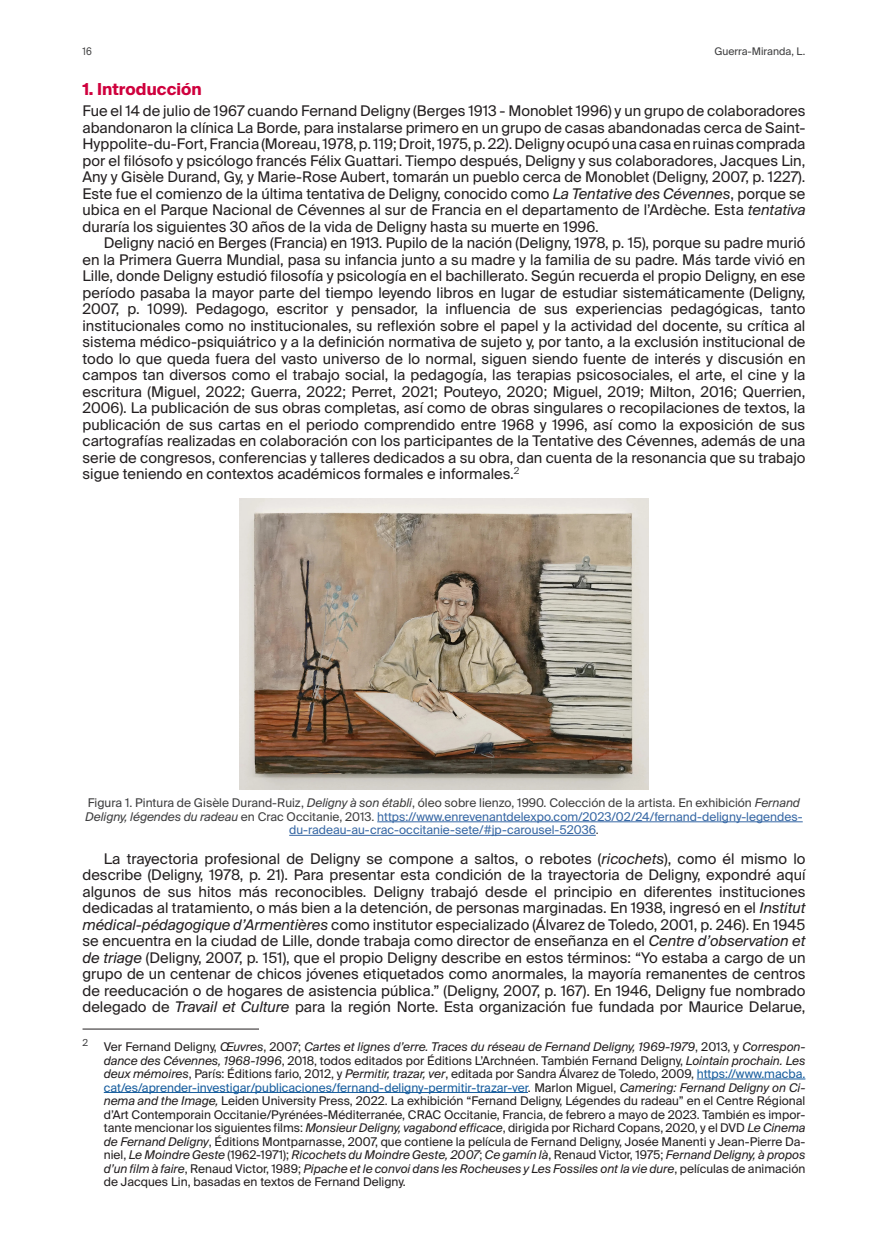
<style>
.page{position:relative;width:888px;height:1258px;background:#fff}
.page>*{position:absolute;margin:0;border:0;box-sizing:border-box;transform-origin:0 0}
.Epigrafe_1_Nivel_ES{font:700 16.5px "Suisse Intl";color:#cf003d}
.Normal_1er_parr{font:14.7px/16.5px "Suisse Intl";color:#231f20;text-align:justify}
.Notas_al_pie{font:12px/13.5px "Suisse Intl";color:#231f20;text-align:justify}
.Pie_elemento{font:12px/13.5px "Suisse Intl";color:#3667a4;text-align:center}
.t1{font:10.5px "Suisse Intl";color:#3e3e3f}
.t2{font:10.5px "Suisse Intl";color:#3e3e3f;scale:.9 1}
.Notas_al_pie-2{font:9.6px "Suisse Intl";color:#3e3e3f}
.s1{font-style:italic}
.s2{color:#3e3e3f}
.s3{font-style:italic;color:#3e3e3f}
.s4{color:#175d9e}
</style>
<div class="page">
<hr style="left:377px;top:821px;width:426px;height:1px;background:#3667a4">
<hr style="left:289px;top:835px;width:307px;height:1px;background:#3667a4">
<hr style="left:83px;top:1029px;width:176px;height:1px;background:#231f20">
<hr style="left:697px;top:1078px;width:108px;height:1px;background:#175d9e">
<hr style="left:104px;top:1092px;width:424px;height:1px;background:#175d9e">
<img style="left:239px;top:499px;width:410px;height:290px">
<p class="t2" style="left:83px;top:45px;width:12px">16</p>
<p class="t1" style="left:714px;top:45px;width:93px">Guerra-Miranda, L.</p>
<p class="Epigrafe_1_Nivel_ES" style="left:83px;top:80px;width:121px">1. Introducción</p>
<p class="Normal_1er_parr" style="left:83px;top:103px;width:724px">Fue el 14 de julio de 1967 cuando Fernand Deligny (Berges 1913 - Monoblet 1996) y un grupo de colaboradores abandonaron la clínica La Borde, para instalarse primero en un grupo de casas abandonadas cerca de Saint-Hyppolite-du-Fort, Francia (Moreau, 1978, p. 119; Droit, 1975, p. 22). Deligny ocupó una casa en ruinas comprada por el filósofo y psicólogo francés Félix Guattari. Tiempo después, Deligny y sus colaboradores, Jacques Lin, Any y Gisèle Durand, Gy, y Marie-Rose Aubert, tomarán un pueblo cerca de Monoblet (Deligny, 2007, p. 1227).<br>Este fue el comienzo de la última tentativa de Deligny, conocido como <span class="s1">La Tentative des Cévennes</span>, porque se ubica en el Parque Nacional de Cévennes al sur de Francia en el departamento de l’Ardèche. Esta <span class="s1">tentativa </span>duraría los siguientes 30 años de la vida de Deligny hasta su muerte en 1996.</p>
<p class="Normal_1er_parr" style="left:83px;top:235px;width:724px;text-indent:21px">Deligny nació en Berges (Francia) en 1913. Pupilo de la nación (Deligny, 1978, p. 15), porque su padre murió en la Primera Guerra Mundial, pasa su infancia junto a su madre y la familia de su padre. Más tarde vivió en Lille, donde Deligny estudió filosofía y psicología en el bachillerato. Según recuerda el propio Deligny, en ese período pasaba la mayor parte del tiempo leyendo libros en lugar de estudiar sistemáticamente (Deligny, 2007, p. 1099). Pedagogo, escritor y pensador, la influencia de sus experiencias pedagógicas, tanto institucionales como no institucionales, su reflexión sobre el papel y la actividad del docente, su crítica al sistema médico-psiquiátrico y a la definición normativa de sujeto y, por tanto, a la exclusión institucional de todo lo que queda fuera del vasto universo de lo normal, siguen siendo fuente de interés y discusión en campos tan diversos como el trabajo social, la pedagogía, las terapias psicosociales, el arte, el cine y la escritura (Miguel, 2022; Guerra, 2022; Perret, 2021; Pouteyo, 2020; Miguel, 2019; Milton, 2016; Querrien, 2006). La publicación de sus obras completas, así como de obras singulares o recopilaciones de textos, la publicación de sus cartas en el periodo comprendido entre 1968 y 1996, así como la exposición de sus cartografías realizadas en colaboración con los participantes de la Tentative des Cévennes, además de una serie de congresos, conferencias y talleres dedicados a su obra, dan cuenta de la resonancia que su trabajo sigue teniendo en contextos académicos formales e informales.<sup>2</sup></p>
<p class="Pie_elemento" style="left:85px;top:796px;width:719px"><span class="s2">Figura 1. Pintura de Gisèle Durand-Ruiz,</span> <span class="s3">Deligny à son établi</span><span class="s2">, óleo sobre lienzo, 1990. Colección de la artista. En exhibición</span> <span class="s3">Fernand<br>Deligny, légendes du radeau</span> <span class="s2">en Crac Occitanie, 2013.</span> https://www.enrevenantdelexpo.com/2023/02/24/fernand-deligny-legendes&shy;du-radeau-au-crac-occitanie-sete/#jp-carousel-52036<span class="s2">.</span></p>
<p class="Normal_1er_parr" style="left:83px;top:850px;width:724px;text-indent:21px">La trayectoria profesional de Deligny se compone a saltos, o rebotes (<span class="s1">ricochets</span>), como él mismo lo describe (Deligny, 1978, p. 21). Para presentar esta condición de la trayectoria de Deligny, expondré aquí algunos de sus hitos más reconocibles. Deligny trabajó desde el principio en diferentes instituciones dedicadas al tratamiento, o más bien a la detención, de personas marginadas. En 1938, ingresó en el <span class="s1">Institut médical-pédagogique d’Armentières</span> como institutor especializado (Álvarez de Toledo, 2001, p. 246). En 1945 se encuentra en la ciudad de Lille, donde trabaja como director de enseñanza en el <span class="s1">Centre d’observation et de triage</span> (Deligny, 2007, p. 151), que el propio Deligny describe en estos términos: “Yo estaba a cargo de un grupo de un centenar de chicos jóvenes etiquetados como anormales, la mayoría remanentes de centros de reeducación o de hogares de asistencia pública.” (Deligny, 2007, p. 167). En 1946, Deligny fue nombrado delegado de <span class="s1">Travail et Culture</span> para la región Norte. Esta organización fue fundada por Maurice Delarue,</p>
<p class="Notas_al_pie-2" style="left:83px;top:1036px;width:7px">2</p>
<p class="Notas_al_pie" style="left:104px;top:1040px;width:703px">Ver Fernand Deligny, <span class="s1">Œuvres</span>, 2007; <span class="s1">Cartes et lignes d’erre. Traces du réseau de Fernand Deligny, 1969-1979</span>, 2013, y <span class="s1">Correspon&shy;dance des Cévennes, 1968-1996</span>, 2018, todos editados por Éditions L’Archnéen. También Fernand Deligny, <span class="s1">Lointain prochain. Les deux mémoires</span>, París: Éditions fario, 2012, y <span class="s1">Permitir, trazar, ver</span>, editada por Sandra Álvarez de Toledo, 2009, <span class="s4">https://www.macba. cat/es/aprender-investigar/publicaciones/fernand-deligny-permitir-trazar-ver</span>. Marlon Miguel, <span class="s1">Camering: Fernand Deligny on Ci&shy;nema and the Image,</span> Leiden University Press, 2022. La exhibición “Fernand Deligny, Légendes du radeau” en el Centre Régional d’Art Contemporain Occitanie/Pyrénées-Méditerranée, CRAC Occitanie, Francia, de febrero a mayo de 2023. También es impor&shy;tante mencionar los siguientes films: <span class="s1">Monsieur Deligny, vagabond efficace</span>, dirigida por Richard Copans, 2020, y el DVD <span class="s1">Le Cinema de Fernand Deligny</span>, Éditions Montparnasse, 2007, que contiene la película de Fernand Deligny, Josée Manenti y Jean-Pierre Da&shy;niel, <span class="s1">Le Moindre Geste</span> (1962-1971); <span class="s1">Ricochets du Moindre Geste, 2007</span>; <span class="s1">Ce gamín là</span>, Renaud Victor, 1975; <span class="s1">Fernand Deligny, à propos d’un film à faire</span>, Renaud Victor, 1989; <span class="s1">Pipache et le convoi dans les Rocheuses y Les Fossiles ont la vie dure</span>, películas de animación de Jacques Lin, basadas en textos de Fernand Deligny.</p>
</div>
